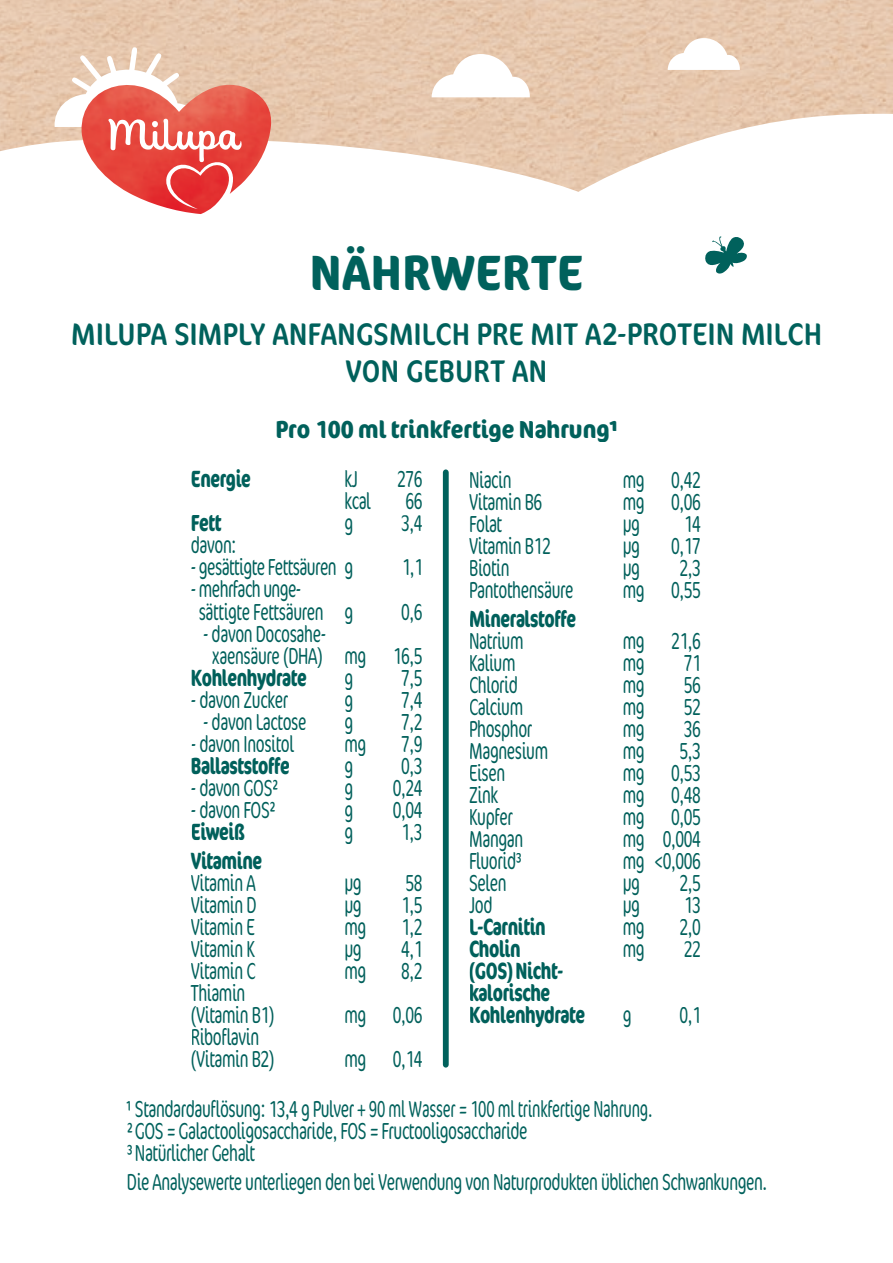
<style>
.page{position:relative;width:893px;height:1263px;background:#fff}
.page>*{position:absolute;margin:0;border:0;box-sizing:border-box;transform-origin:0 0}
.t1{font:700 condensed 49.5px "Cocon";letter-spacing:.005em;color:#00615c}
.t2{font:condensed 31.5px/37.8px "Cocon";letter-spacing:.01em;color:#00615c;text-align:center}
.t3{font:700 condensed 24.6px "Cocon OT";color:#00605b}
.t4{font:300 condensed 24.6px "Cocon OT";letter-spacing:-.02em;color:#00615c;scale:.8 1}
.t5{font:300 condensed 23.55px/22px "Cocon OT";letter-spacing:-.02em;color:#00605b;scale:.8 1}
.t6{font:300 condensed 23.55px/22px "Cocon OT";letter-spacing:-.02em;color:#00615c;scale:.8 1}
.t7{font:700 condensed 23.55px/22px "Cocon OT";letter-spacing:-.02em;color:#00605b;scale:.8 1}
</style>
<div class="page">
<svg style="left:705px;top:236px;width:42px;height:38px"></svg>
<div style="left:443px;top:469px;width:6px;height:598px;background:#00615c;border-radius:3px"></div>
<hr style="left:470px;top:917px;width:75px;height:1px;background:#00605b">
<hr style="left:520px;top:961px;width:43px;height:1px;background:#00605b">
<img style="left:0;top:0;width:893px;height:192px">
<img style="left:80px;top:174px;width:192px;height:40px">
<svg style="left:54px;top:47px;width:232px;height:127px"></svg>
<svg style="left:668px;top:38px;width:72px;height:32px"></svg>
<svg style="left:432px;top:54px;width:98px;height:43px"></svg>
<h1 class="t1" style="left:310px;top:244px;width:275px">NÄHRWERTE</h1>
<h2 class="t2" style="left:71px;top:316px;width:752px">MILUPA SIMPLY ANFANGSMILCH PRE MIT A2-PROTEIN MILCH<br>VON GEBURT AN</h2>
<p class="t3" style="left:275px;top:415px;width:344px">Pro 100 ml trinkfertige Nahrung1</p>
<p class="t7" style="left:191px;top:469px;width:77px">Energie</p>
<p class="t5" style="left:344px;top:469px;width:18px">kJ</p>
<p class="t5" style="left:397px;top:469px;width:33px">276</p>
<p class="t5" style="left:344px;top:491px;width:35px">kcal</p>
<p class="t5" style="left:405px;top:491px;width:23px">66</p>
<p class="t7" style="left:191px;top:513px;width:40px">Fett</p>
<p class="t5" style="left:344px;top:513px;width:13px">g</p>
<p class="t5" style="left:401px;top:513px;width:28px">3,4</p>
<p class="t5" style="left:191px;top:535px;width:58px">davon:</p>
<p class="t5" style="left:191px;top:557px;width:205px">- gesättigte Fettsäuren g</p>
<p class="t5" style="left:402px;top:557px;width:28px">1,1</p>
<p class="t5" style="left:199px;top:579px;width:195px;text-indent:-8px">- mehrfach unge&shy;sättigte Fettsäuren g</p>
<p class="t4" style="left:130px;top:599px;width:169px">³Natürlicher Gehalt</p>
<p class="t5" style="left:401px;top:601px;width:28px">0,6</p>
<p class="t5" style="left:212px;top:623px;width:264px;text-indent:-9px">- davon Docosahe-<br>xaensäure (DHA) mg 16,5</p>
<p class="t7" style="left:191px;top:667px;width:147px">Kohlenhydrate</p>
<p class="t5" style="left:344px;top:668px;width:13px">g</p>
<p class="t5" style="left:401px;top:668px;width:28px">7,5</p>
<p class="t5" style="left:191px;top:690px;width:123px">- davon Zucker</p>
<p class="t5" style="left:344px;top:690px;width:13px">g</p>
<p class="t5" style="left:401px;top:690px;width:28px">7,4</p>
<p class="t5" style="left:203px;top:712px;width:131px">- davon Lactose</p>
<p class="t5" style="left:344px;top:712px;width:13px">g</p>
<p class="t5" style="left:401px;top:712px;width:28px">7,2</p>
<p class="t5" style="left:191px;top:734px;width:131px">- davon Inositol</p>
<p class="t5" style="left:344px;top:734px;width:29px">mg</p>
<p class="t5" style="left:401px;top:734px;width:28px">7,9</p>
<p class="t7" style="left:191px;top:755px;width:125px">Ballaststoffe</p>
<p class="t5" style="left:344px;top:756px;width:13px">g</p>
<p class="t5" style="left:401px;top:756px;width:28px">0,3</p>
<p class="t5" style="left:191px;top:778px;width:111px">- davon GOS2</p>
<p class="t5" style="left:344px;top:778px;width:13px">g</p>
<p class="t5" style="left:393px;top:778px;width:39px">0,24</p>
<p class="t5" style="left:191px;top:800px;width:108px">- davon FOS2</p>
<p class="t5" style="left:344px;top:800px;width:13px">g</p>
<p class="t5" style="left:393px;top:800px;width:39px">0,04</p>
<p class="t7" style="left:191px;top:821px;width:69px">Eiweiß</p>
<p class="t5" style="left:344px;top:822px;width:13px">g</p>
<p class="t5" style="left:401px;top:822px;width:28px">1,3</p>
<p class="t7" style="left:191px;top:851px;width:91px">Vitamine</p>
<p class="t5" style="left:191px;top:873px;width:83px">Vitamin A</p>
<p class="t5" style="left:344px;top:873px;width:23px">µg</p>
<p class="t5" style="left:405px;top:873px;width:23px">58</p>
<p class="t5" style="left:191px;top:895px;width:84px">Vitamin D</p>
<p class="t5" style="left:344px;top:895px;width:23px">µg</p>
<p class="t5" style="left:401px;top:895px;width:28px">1,5</p>
<p class="t5" style="left:191px;top:917px;width:81px">Vitamin E</p>
<p class="t5" style="left:344px;top:917px;width:29px">mg</p>
<p class="t5" style="left:401px;top:917px;width:28px">1,2</p>
<p class="t5" style="left:191px;top:939px;width:82px">Vitamin K</p>
<p class="t5" style="left:344px;top:939px;width:23px">µg</p>
<p class="t5" style="left:401px;top:939px;width:28px">4,1</p>
<p class="t5" style="left:191px;top:961px;width:82px">Vitamin C</p>
<p class="t5" style="left:344px;top:961px;width:29px">mg</p>
<p class="t5" style="left:401px;top:961px;width:28px">8,2</p>
<p class="t5" style="left:191px;top:983px;width:106px">Thiamin (Vitamin B1)</p>
<p class="t5" style="left:344px;top:1005px;width:99px">mg 0,06</p>
<p class="t5" style="left:191px;top:1027px;width:106px">Riboflavin (Vitamin B2)</p>
<p class="t5" style="left:344px;top:1049px;width:99px">mg 0,14</p>
<p class="t5" style="left:469px;top:470px;width:55px">Niacin</p>
<p class="t5" style="left:623px;top:470px;width:99px">mg 0,42</p>
<p class="t5" style="left:469px;top:492px;width:93px">Vitamin B6</p>
<p class="t5" style="left:623px;top:492px;width:99px">mg 0,06</p>
<p class="t5" style="left:469px;top:514px;width:43px">Folat</p>
<p class="t5" style="left:623px;top:514px;width:23px">µg</p>
<p class="t5" style="left:684px;top:514px;width:23px">14</p>
<p class="t5" style="left:469px;top:536px;width:104px">Vitamin B12</p>
<p class="t5" style="left:623px;top:536px;width:23px">µg</p>
<p class="t5" style="left:671px;top:536px;width:39px">0,17</p>
<p class="t5" style="left:469px;top:558px;width:52px">Biotin</p>
<p class="t5" style="left:623px;top:558px;width:23px">µg</p>
<p class="t5" style="left:469px;top:580px;width:132px">Pantothensäure</p>
<p class="t5" style="left:623px;top:580px;width:99px">mg 0,55</p>
<p class="t7" style="left:469px;top:609px;width:135px">Mineralstoffe</p>
<p class="t5" style="left:469px;top:631px;width:70px">Natrium</p>
<p class="t5" style="left:623px;top:631px;width:99px">mg 21,6</p>
<p class="t5" style="left:469px;top:653px;width:60px">Kalium</p>
<p class="t5" style="left:623px;top:653px;width:29px">mg</p>
<p class="t5" style="left:684px;top:653px;width:23px">71</p>
<p class="t5" style="left:469px;top:675px;width:63px">Chlorid</p>
<p class="t5" style="left:623px;top:675px;width:29px">mg</p>
<p class="t5" style="left:684px;top:675px;width:23px">56</p>
<p class="t5" style="left:469px;top:697px;width:69px">Calcium</p>
<p class="t5" style="left:623px;top:697px;width:29px">mg</p>
<p class="t5" style="left:684px;top:697px;width:23px">52</p>
<p class="t5" style="left:469px;top:719px;width:81px">Phosphor</p>
<p class="t5" style="left:623px;top:719px;width:29px">mg</p>
<p class="t5" style="left:684px;top:719px;width:23px">36</p>
<p class="t5" style="left:469px;top:741px;width:100px">Magnesium</p>
<p class="t5" style="left:623px;top:741px;width:29px">mg</p>
<p class="t5" style="left:679px;top:741px;width:28px">5,3</p>
<p class="t5" style="left:469px;top:763px;width:47px">Eisen</p>
<p class="t5" style="left:623px;top:763px;width:99px">mg 0,53</p>
<p class="t5" style="left:469px;top:785px;width:38px">Zink</p>
<p class="t5" style="left:623px;top:785px;width:99px">mg 0,48</p>
<p class="t5" style="left:469px;top:807px;width:56px">Kupfer</p>
<p class="t5" style="left:623px;top:807px;width:99px">mg 0,05</p>
<p class="t5" style="left:469px;top:829px;width:69px">Mangan</p>
<p class="t5" style="left:623px;top:829px;width:99px">mg 0,004</p>
<p class="t5" style="left:469px;top:851px;width:68px">Fluorid³</p>
<p class="t5" style="left:623px;top:851px;width:99px">mg &lt;0,006</p>
<p class="t5" style="left:469px;top:873px;width:48px">Selen</p>
<p class="t5" style="left:623px;top:873px;width:23px">µg</p>
<p class="t5" style="left:679px;top:873px;width:28px">2,5</p>
<p class="t5" style="left:469px;top:895px;width:31px">Jod</p>
<p class="t5" style="left:623px;top:895px;width:23px">µg</p>
<p class="t5" style="left:684px;top:895px;width:23px">13</p>
<p class="t7" style="left:469px;top:917px;width:97px">L-Carnitin</p>
<p class="t5" style="left:623px;top:917px;width:29px">mg</p>
<p class="t5" style="left:679px;top:917px;width:28px">2,0</p>
<p class="t7" style="left:469px;top:939px;width:66px">Cholin</p>
<p class="t5" style="left:623px;top:939px;width:29px">mg</p>
<p class="t5" style="left:684px;top:939px;width:23px">22</p>
<p class="t7" style="left:469px;top:961px;width:147px">(GOS) Nicht&shy;kalorische<br>Kohlenhydrate</p>
<p class="t5" style="left:623px;top:1005px;width:13px">g</p>
<p class="t5" style="left:679px;top:1005px;width:28px">0,1</p>
<p class="t6" style="left:127px;top:1099px;width:658px">1 Standardauflösung: 13,4 g Pulver + 90 ml Wasser = 100 ml trinkfertige Nahrung.<br>2GOS = Galactooligosaccharide, FOS = Fructooligosaccharide<br>³Natürlicher Gehalt</p>
<p class="t6" style="left:127px;top:1172px;width:802px">Die Analysewerte unterliegen den bei Verwendung von Naturprodukten üblichen Schwankungen.</p>
</div>
